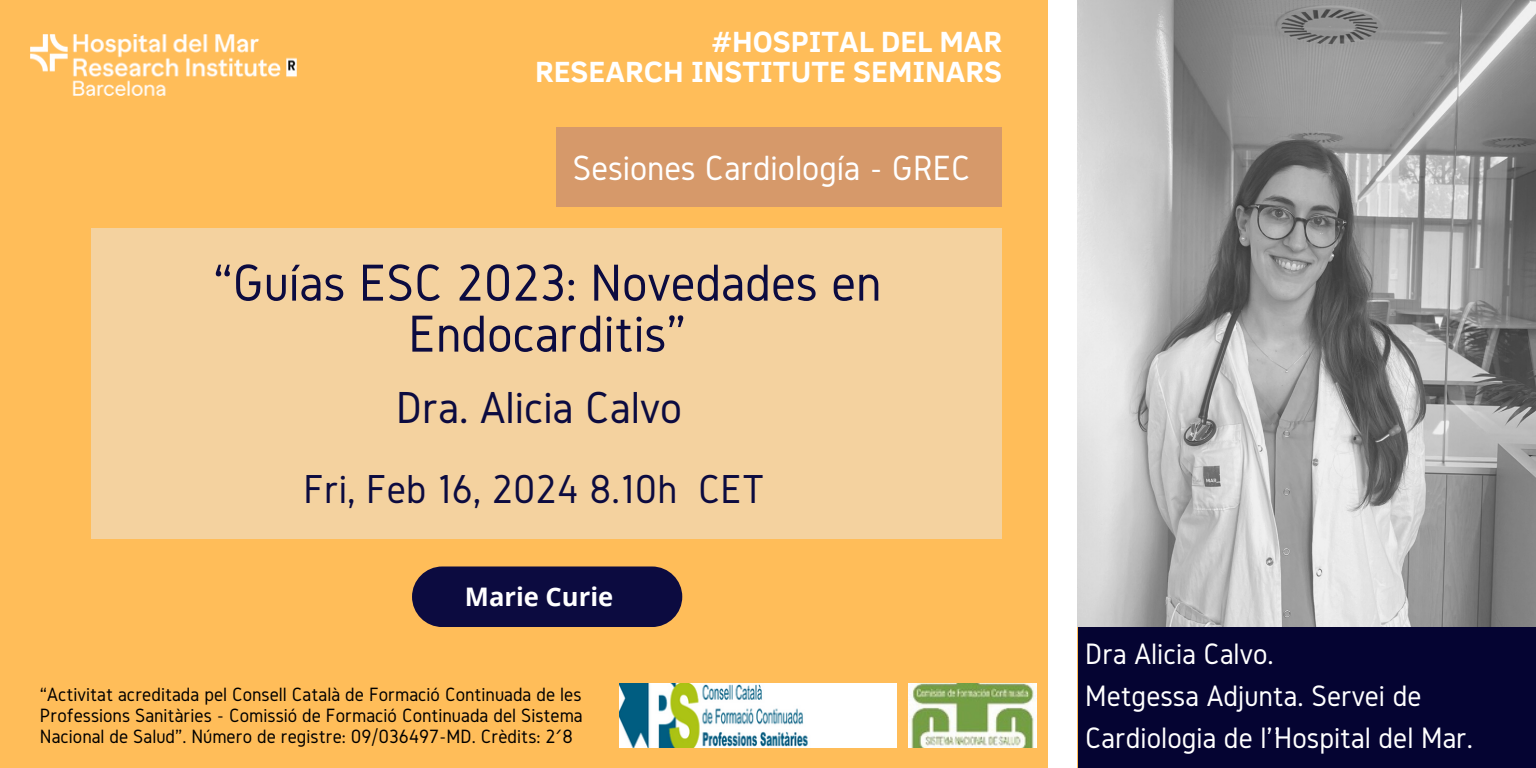
<style>
.page{position:relative;width:1536px;height:768px;background:#ffbd59}
.page>*{position:absolute;margin:0;border:0;box-sizing:border-box;transform-origin:0 0}
.t1{font:54px/51px "Gidole";color:#0c0b40;text-align:center}
.t2{font:46.6px "Gidole";color:#0c0b40}
.t3{font:42px "Gidole";color:#0c0b40}
.t4{font:36.4px "Gidole";color:#fff}
.t5{font:30.8px/42px "Gidole";color:#fff}
.t6{font:700 30px/30px "Clear Sans";color:#fff;text-align:right}
.t7{font:700 25.6px "Open Sans";color:#fff}
.t8{font:20px/21px "Gidole";color:#000;text-align:justify}
</style>
<div class="page">
<div style="left:92px;top:229px;width:910px;height:310px;background:#f4d29f"></div>
<img style="left:1078px;top:0;width:458px;height:627px">
<div style="left:1078px;top:627px;width:458px;height:141px;background:#050432"></div>
<div style="left:1049px;top:0;width:28px;height:768px;background:#fff"></div>
<div style="left:556px;top:128px;width:446px;height:79px;background:#d6996a"></div>
<div style="left:412px;top:566px;width:270px;height:61px;background:#0c0b40;border-radius:30px"></div>
<img style="left:31px;top:34px;width:265px;height:62px">
<img style="left:619px;top:683px;width:278px;height:65px">
<img style="left:909px;top:683px;width:127px;height:65px">
<h2 class="t6" style="left:535px;top:25px;width:469px">#HOSPITAL DEL MAR<br>RESEARCH INSTITUTE SEMINARS</h2>
<h5 class="t4" style="left:573px;top:148px;width:399px">Sesiones Cardiología - GREC</h5>
<h1 class="t1" style="left:213px;top:256px;width:670px">“Guías ESC 2023: Novedades en<br>Endocarditis”</h1>
<h2 class="t2" style="left:396px;top:382px;width:287px">Dra. Alicia Calvo</h2>
<h6 class="t3" style="left:303px;top:466px;width:462px">Fri, Feb 16, 2024 8.10h CET</h6>
<p class="t7" style="left:465px;top:579px;width:150px">Marie Curie</p>
<p class="t8" style="left:40px;top:683px;width:544px">“Activitat acreditada pel Consell Català de Formació Continuada de les Professions Sanitàries - Comissió de Formació Continuada del Sistema Nacional de Salud”. Número de registre: 09/036497-MD. Crèdits: 2´8</p>
<p class="t5" style="left:1085px;top:633px;width:190px">Dra Alicia Calvo.</p>
<p class="t5" style="left:1085px;top:675px;width:389px">Metgessa Adjunta. Servei de<br>Cardiologia de l’’Hospital del Mar.</p>
</div>
